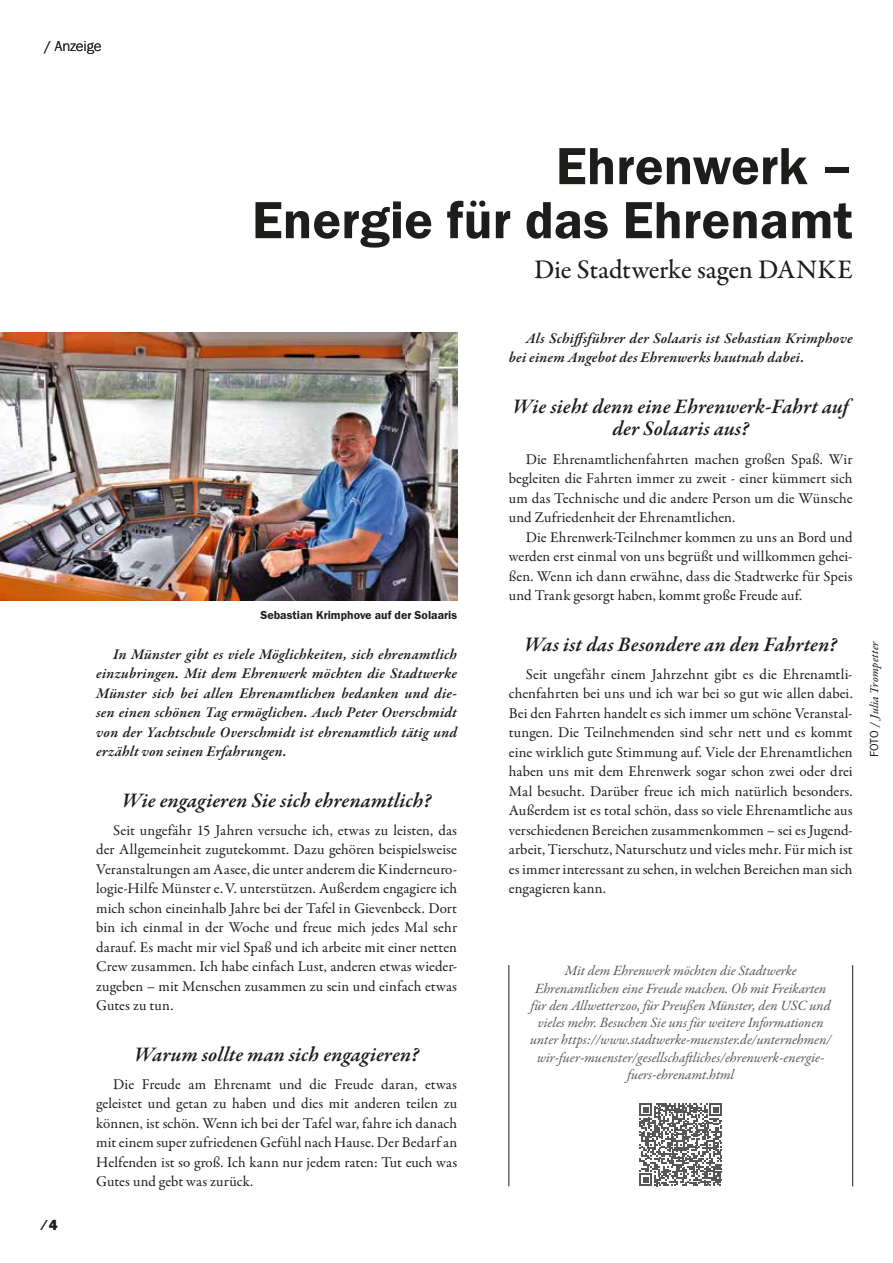
<style>
.page{position:relative;width:893px;height:1263px;background:#fff}
.page>*{position:absolute;margin:0;border:0;box-sizing:border-box;transform-origin:0 0}
.t1{font:54px/54px "Franklin Gothic URW Dem";color:#1d1d1b;text-align:right}
.t2{font:500 27px "Garamond Premr Pro";letter-spacing:-.005em;color:#1d1d1b}
.t3{font:italic 600 21px/22.5px "Garamond Premr Pro";letter-spacing:.005em;color:#1d1d1b;text-align:center}
.t4{font:15px/19.5px "Garamond Premr Pro";color:#1d1d1b;text-align:justify}
.t5{font:italic 600 15px/19.5px "Garamond Premr Pro";letter-spacing:.015em;color:#1d1d1b;text-align:justify}
.t6{font:300 15px "Franklin Gothic URW";letter-spacing:-.01em;color:#1d1d1b}
.t7{font:15px "Franklin Gothic URW Hea";color:#1d1d1b}
.t8{font:italic 14.25px/17.2px "Garamond Premr Pro";letter-spacing:-.005em;color:#575756;text-align:center}
.t9{font:12px "Franklin Gothic URW Dem";color:#1d1d1b}
.t10{font:12px "Garamond Premr Pro Med It";letter-spacing:.02em;color:#1d1d1b}
.s1{font-family:"Franklin Gothic URW Boo"}
</style>
<div class="page">
<hr style="left:509px;top:965px;width:1px;height:221px;background:#1d1d1b">
<hr style="left:852px;top:965px;width:1px;height:221px;background:#1d1d1b">
<img style="left:0;top:332px;width:457px;height:268px">
<svg style="left:639px;top:1103px;width:83px;height:83px"></svg>
<p class="t6" style="left:45px;top:37px;width:58px">/ Anzeige</p>
<p class="t7" style="left:45px;top:1215px;width:17px">⁄ 2</p>
<p class="t7" style="left:43px;top:1215px;width:17px">⁄ 4</p>
<h1 class="t1" style="left:252px;top:138px;width:602px">Ehrenwerk –<br>Energie für das Ehrenamt</h1>
<h2 class="t2" style="left:534px;top:253px;width:320px">Die Stadtwerke sagen DANKE</h2>
<p class="t9" style="left:260px;top:608px;width:198px">Sebastian Krimphove auf der Solaaris</p>
<p class="t5" style="left:96px;top:645px;width:362px;text-indent:17px">In Münster gibt es viele Möglichkeiten, sich ehrenamtlich einzubringen. Mit dem Ehrenwerk möchten die Stadtwerke Münster sich bei allen Ehrenamtlichen bedanken und die&shy;sen einen schönen Tag ermöglichen. Auch Peter Overschmidt von der Yachtschule Overschmidt ist ehrenamtlich tätig und erzählt von seinen Erfahrungen.</p>
<h3 class="t3" style="left:122px;top:790px;width:311px">Wie engagieren Sie sich ehrenamtlich?</h3>
<p class="t4" style="left:96px;top:821px;width:362px;text-indent:17px">Seit ungefähr 15 Jahren versuche ich, etwas zu leisten, das der Allgemeinheit zugutekommt. Dazu gehören beispielsweise Veranstaltungen am Aasee, die unter anderem die Kinderneuro&shy;logie-Hilfe Münster e.V. unterstützen. Außerdem engagiere ich mich schon eineinhalb Jahre bei der Tafel in Gievenbeck. Dort bin ich einmal in der Woche und freue mich jedes Mal sehr darauf. Es macht mir viel Spaß und ich arbeite mit einer netten Crew zusammen. Ich habe einfach Lust, anderen etwas wieder&shy;zugeben – mit Menschen zusammen zu sein und einfach etwas Gutes zu tun.</p>
<h3 class="t3" style="left:134px;top:1044px;width:286px">Warum sollte man sich engagieren?</h3>
<p class="t4" style="left:96px;top:1075px;width:362px;text-indent:17px">Die Freude am Ehrenamt und die Freude daran, etwas geleistet und getan zu haben und dies mit anderen teilen zu können, ist schön. Wenn ich bei der Tafel war, fahre ich danach mit einem super zufriedenen Gefühl nach Hause. Der Bedarf an Helfenden ist so groß. Ich kann nur jedem raten: Tut euch was Gutes und gebt was zurück.</p>
<p class="t5" style="left:509px;top:329px;width:345px;text-indent:17px">Als Schiffsführer der Solaaris ist Sebastian Krimphove bei einem Angebot des Ehrenwerks hautnah dabei.</p>
<h3 class="t3" style="left:513px;top:396px;width:337px">Wie sieht denn eine Ehrenwerk-Fahrt auf der Solaaris aus?</h3>
<p class="t4" style="left:509px;top:449px;width:345px;text-indent:17px">Die Ehrenamtlichenfahrten machen großen Spaß. Wir begleiten die Fahrten immer zu zweit - einer kümmert sich um das Technische und die andere Person um die Wünsche und Zufriedenheit der Ehrenamtlichen.</p>
<p class="t4" style="left:509px;top:527px;width:345px;text-indent:17px">Die Ehrenwerk-Teilnehmer kommen zu uns an Bord und werden erst einmal von uns begrüßt und willkommen gehei&shy;ßen. Wenn ich dann erwähne, dass die Stadtwerke für Speis und Trank gesorgt haben, kommt große Freude auf.</p>
<h3 class="t3" style="left:524px;top:634px;width:314px">Was ist das Besondere an den Fahrten?</h3>
<p class="t4" style="left:509px;top:664px;width:345px;text-indent:17px">Seit ungefähr einem Jahrzehnt gibt es die Ehrenamtli&shy;chenfahrten bei uns und ich war bei so gut wie allen dabei.<br>Bei den Fahrten handelt es sich immer um schöne Veranstal&shy;tungen. Die Teilnehmenden sind sehr nett und es kommt eine wirklich gute Stimmung auf. Viele der Ehrenamtlichen haben uns mit dem Ehrenwerk sogar schon zwei oder drei Mal besucht. Darüber freue ich mich natürlich besonders.<br>Außerdem ist es total schön, dass so viele Ehrenamtliche aus verschiedenen Bereichen zusammenkommen – sei es Jugend&shy;arbeit, Tierschutz, Naturschutz und vieles mehr. Für mich ist es immer interessant zu sehen, in welchen Bereichen man sich engagieren kann.</p>
<p class="t10" style="left:867px;top:757px;width:118px;rotate:-90deg"><span class="s1">FOTO /</span> Julia Trompetter</p>
<p class="t8" style="left:530px;top:963px;width:303px">Mit dem Ehrenwerk möchten die Stadtwerke Ehrenamtlichen eine Freude machen. Ob mit Freikarten für den Allwetterzoo, für Preußen Münster, den USC und vieles mehr. Besuchen Sie uns für weitere Informationen unter https://www.stadtwerke-muenster.de/unternehmen/ wir-fuer-muenster/gesellschaftliches/ehrenwerk-energie&shy;fuers-ehrenamt.html</p>
</div>
